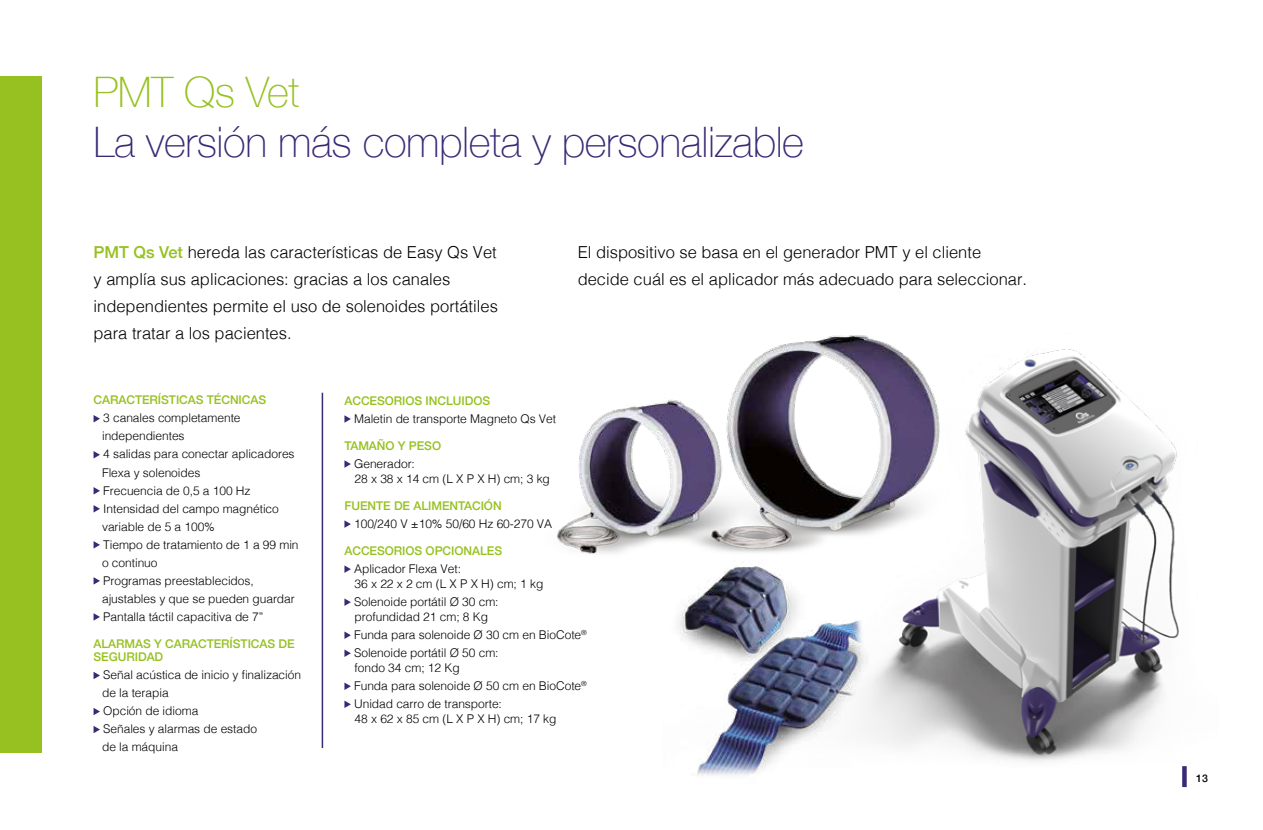
<style>
.page{position:relative;width:1263px;height:830px;background:#fff}
.page>*{position:absolute;margin:0;border:0;box-sizing:border-box;transform-origin:0 0}
.t1{font:100 42px "Helvetica Neue";letter-spacing:-.01em;color:#3a2a76}
.t2{font:100 42px "Helvetica Neue";letter-spacing:-.01em;color:#96c120}
.t3{font:300 16.5px/27px "Helvetica";color:#000}
.t4{font:300 12px/18px "Helvetica";letter-spacing:-.005em;color:#000}
.t5{font:500 12px/13.5px "Helvetica Neue";letter-spacing:-.005em;color:#96c120}
.t6{font:500 10.5px "Helvetica Neue";color:#000}
.s1{font-family:"Helvetica Neue";font-weight:500;color:#96c120}
</style>
<div class="page">
<svg style="left:94px;top:415px;width:6px;height:7px"></svg>
<svg style="left:94px;top:451px;width:6px;height:7px"></svg>
<svg style="left:94px;top:487px;width:6px;height:7px"></svg>
<svg style="left:94px;top:505px;width:6px;height:7px"></svg>
<svg style="left:94px;top:541px;width:6px;height:7px"></svg>
<svg style="left:94px;top:577px;width:6px;height:7px"></svg>
<svg style="left:94px;top:613px;width:6px;height:7px"></svg>
<svg style="left:94px;top:672px;width:6px;height:7px"></svg>
<svg style="left:94px;top:708px;width:6px;height:7px"></svg>
<svg style="left:94px;top:726px;width:6px;height:7px"></svg>
<svg style="left:344px;top:415px;width:7px;height:7px"></svg>
<svg style="left:344px;top:460px;width:7px;height:7px"></svg>
<svg style="left:344px;top:520px;width:7px;height:7px"></svg>
<svg style="left:344px;top:565px;width:7px;height:7px"></svg>
<svg style="left:344px;top:598px;width:7px;height:7px"></svg>
<svg style="left:344px;top:631px;width:7px;height:7px"></svg>
<svg style="left:344px;top:649px;width:7px;height:7px"></svg>
<svg style="left:344px;top:682px;width:7px;height:7px"></svg>
<svg style="left:344px;top:700px;width:7px;height:7px"></svg>
<hr style="left:322px;top:392px;width:1px;height:355px;background:#3a2a76">
<img style="left:892px;top:349px;width:295px;height:439px">
<img style="left:556px;top:335px;width:396px;height:239px">
<img style="left:647px;top:526px;width:245px;height:250px">
<div style="left:0;top:77px;width:41px;height:676px;background:#96c120"></div>
<h1 class="t2" style="left:94px;top:60px;width:207px">PMT Qs Vet</h1>
<h1 class="t1" style="left:94px;top:110px;width:712px">La versión más completa y personalizable</h1>
<h2 class="t3" style="left:94px;top:237px;width:406px"><span class="s1">PMT Qs Vet</span> hereda las características de Easy Qs Vet y amplía sus aplicaciones: gracias a los canales independientes permite el uso de solenoides portátiles para tratar a los pacientes.</h2>
<h2 class="t3" style="left:578px;top:237px;width:451px">El dispositivo se basa en el generador PMT y el cliente decide cuál es el aplicador más adecuado para seleccionar.</h2>
<p class="t5" style="left:94px;top:392px;width:174px">CARACTERÍSTICAS TÉCNICAS</p>
<p class="t4" style="left:102px;top:408px;width:198px">3 canales completamente independientes<br>4 salidas para conectar aplicadores<br>Flexa y solenoides<br>Frecuencia de 0,5 a 100 Hz<br>Intensidad del campo magnético variable de 5 a 100%<br>Tiempo de tratamiento de 1 a 99 min o continuo<br>Programas preestablecidos, ajustables y que se pueden guardar<br>Pantalla táctil capacitiva de 7”</p>
<p class="t5" style="left:94px;top:635px;width:203px">ALARMAS Y CARACTERÍSTICAS DE<br>SEGURIDAD</p>
<p class="t4" style="left:102px;top:664px;width:201px">Señal acústica de inicio y finalización de la terapia<br>Opción de idioma<br>Señales y alarmas de estado<br>de la máquina</p>
<p class="t5" style="left:344px;top:392px;width:147px">ACCESORIOS INCLUIDOS</p>
<p class="t4" style="left:354px;top:408px;width:203px">Maletin de transporte Magneto Qs Vet</p>
<p class="t5" style="left:344px;top:437px;width:98px">TAMAÑO Y PESO</p>
<p class="t4" style="left:354px;top:455px;width:197px;line-height:15px">Generador:<br>28 x 38 x 14 cm (L X P X H) cm; 3 kg</p>
<p class="t5" style="left:344px;top:497px;width:159px">FUENTE DE ALIMENTACIÓN</p>
<p class="t4" style="left:354px;top:513px;width:200px">100/240 V ±10% 50/60 Hz 60-270 VA</p>
<p class="t5" style="left:344px;top:542px;width:159px">ACCESORIOS OPCIONALES</p>
<p class="t4" style="left:354px;top:560px;width:191px;line-height:15px">Aplicador Flexa Vet:<br>36 x 22 x 2 cm (L X P X H) cm; 1 kg</p>
<p class="t4" style="left:354px;top:593px;width:146px;line-height:15px">Solenoide portátil Ø 30 cm: profundidad 21 cm; 8 Kg</p>
<p class="t4" style="left:354px;top:624px;width:234px">Funda para solenoide Ø 30 cm en BioCote<sup>®<br></sup>Solenoide portátil Ø 50 cm:</p>
<p class="t4" style="left:354px;top:657px;width:234px">fondo 34 cm; 12 Kg<br>Funda para solenoide Ø 50 cm en BioCote<sup>®<br></sup>Unidad carro de transporte:</p>
<p class="t4" style="left:355px;top:708px;width:203px">48 x 62 x 85 cm (L X P X H) cm; 17 kg</p>
<p class="t6" style="left:1196px;top:769px;width:13px">13</p>
</div>
